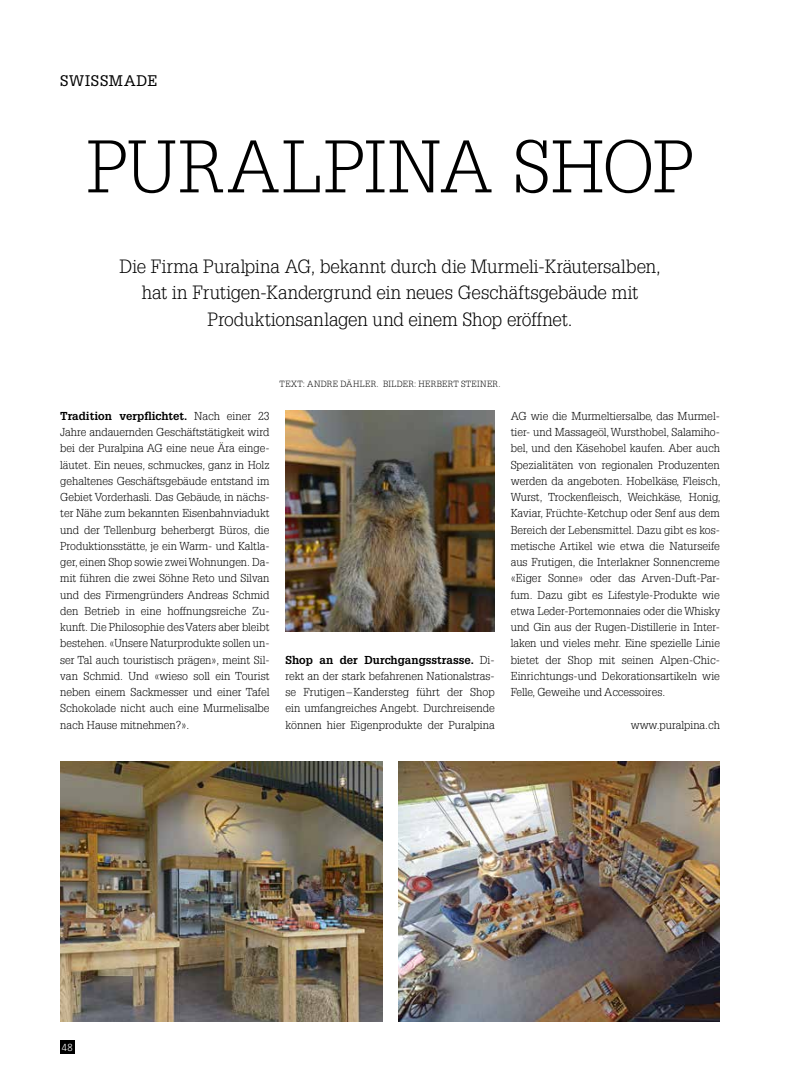
<style>
.page{position:relative;width:798px;height:1081px;background:#fff}
.page>*{position:absolute;margin:0;border:0;box-sizing:border-box;transform-origin:0 0}
.t1{font:300 72.5px "Glypha LT Std";letter-spacing:.01em;color:#000}
.t2{font:300 18.75px/26.2px "Glypha LT Std";letter-spacing:-.005em;color:#000;text-align:center}
.t3{font:15px "Glypha LT Std";letter-spacing:.05em;color:#000}
.t4{font:300 11.25px/16.2px "Glypha LT Std";color:#000;text-align:justify}
.t5{font:300 10px "Vectora LT Std";color:#fff}
.t6{font:300 8.75px "Glypha LT Std";letter-spacing:.04em;color:#000}
.s1{font-weight:700}
</style>
<div class="page">
<div style="left:60px;top:1040px;width:15px;height:14px;background:#000"></div>
<img style="left:60px;top:761px;width:322px;height:260px">
<img style="left:398px;top:761px;width:321px;height:260px">
<img style="left:285px;top:410px;width:209px;height:221px">
<h3 class="t3" style="left:60px;top:72px;width:99px">SWISSMADE</h3>
<h1 class="t1" style="left:87px;top:126px;width:608px">PURALPINA SHOP</h1>
<h2 class="t2" style="left:119px;top:254px;width:542px">Die Firma Puralpina AG, bekannt durch die Murmeli-Kräutersalben, hat in Frutigen-Kandergrund ein neues Geschäftsgebäude mit<br>Produktionsanlagen und einem Shop eröffnet.</h2>
<p class="t4" style="left:60px;top:408px;width:211px"><span class="s1">Tradition verpflichtet.</span> Nach einer 23<br>Jahre andauernden Geschäftstätigkeit wird bei der Puralpina AG eine neue Ära einge&shy;läutet. Ein neues, schmuckes, ganz in Holz gehaltenes Geschäftsgebäude entstand im Gebiet Vorderhasli. Das Gebäude, in nächs&shy;ter Nähe zum bekannten Eisenbahnviadukt und der Tellenburg beherbergt Büros, die Produktionsstätte, je ein Warm- und Kaltla&shy;ger, einen Shop sowie zwei Wohnungen. Da&shy;mit führen die zwei Söhne Reto und Silvan und des Firmengründers Andreas Schmid den Betrieb in eine hoffnungsreiche Zu&shy;kunft. Die Philosophie des Vaters aber bleibt bestehen. «Unsere Naturprodukte sollen un&shy;ser Tal auch touristisch prägen», meint Sil&shy;van Schmid. Und «wieso soll ein Tourist neben einem Sackmesser und einer Tafel Schokolade nicht auch eine Murmelisalbe nach Hause mitnehmen?».</p>
<p class="t6" style="left:279px;top:379px;width:222px">TEXT: ANDRE DÄHLER. BILDER: HERBERT STEINER.</p>
<p class="t4" style="left:285px;top:652px;width:211px"><span class="s1">Shop an der Durchgangsstrasse.</span> Di&shy;rekt an der stark befahrenen Nationalstras&shy;se Frutigen–Kandersteg führt der Shop ein umfangreiches Angebt. Durchreisende können hier Eigenprodukte der Puralpina</p>
<p class="t4" style="left:510px;top:408px;width:211px">AG wie die Murmeltiersalbe, das Murmel&shy;tier- und Massageöl, Wursthobel, Salamiho&shy;bel, und den Käsehobel kaufen. Aber auch Spezialitäten von regionalen Produzenten werden da angeboten. Hobelkäse, Fleisch, Wurst, Trockenfleisch, Weichkäse, Honig, Kaviar, Früchte-Ketchup oder Senf aus dem Bereich der Lebensmittel. Dazu gibt es kos&shy;metische Artikel wie etwa die Naturseife aus Frutigen, die Interlakner Sonnencreme «Eiger Sonne» oder das Arven-Duft-Par&shy;fum. Dazu gibt es Lifestyle-Produkte wie etwa Leder-Portemonnaies oder die Whisky und Gin aus der Rugen-Distillerie in Inter&shy;laken und vieles mehr. Eine spezielle Linie bietet der Shop mit seinen Alpen-Chic-Einrichtungs-und Dekorationsartikeln wie Felle, Geweihe und Accessoires.</p>
<p class="t4" style="left:630px;top:717px;width:91px">www.puralpina.ch</p>
<p class="t5" style="left:62px;top:1041px;width:12px">48</p>
</div>
